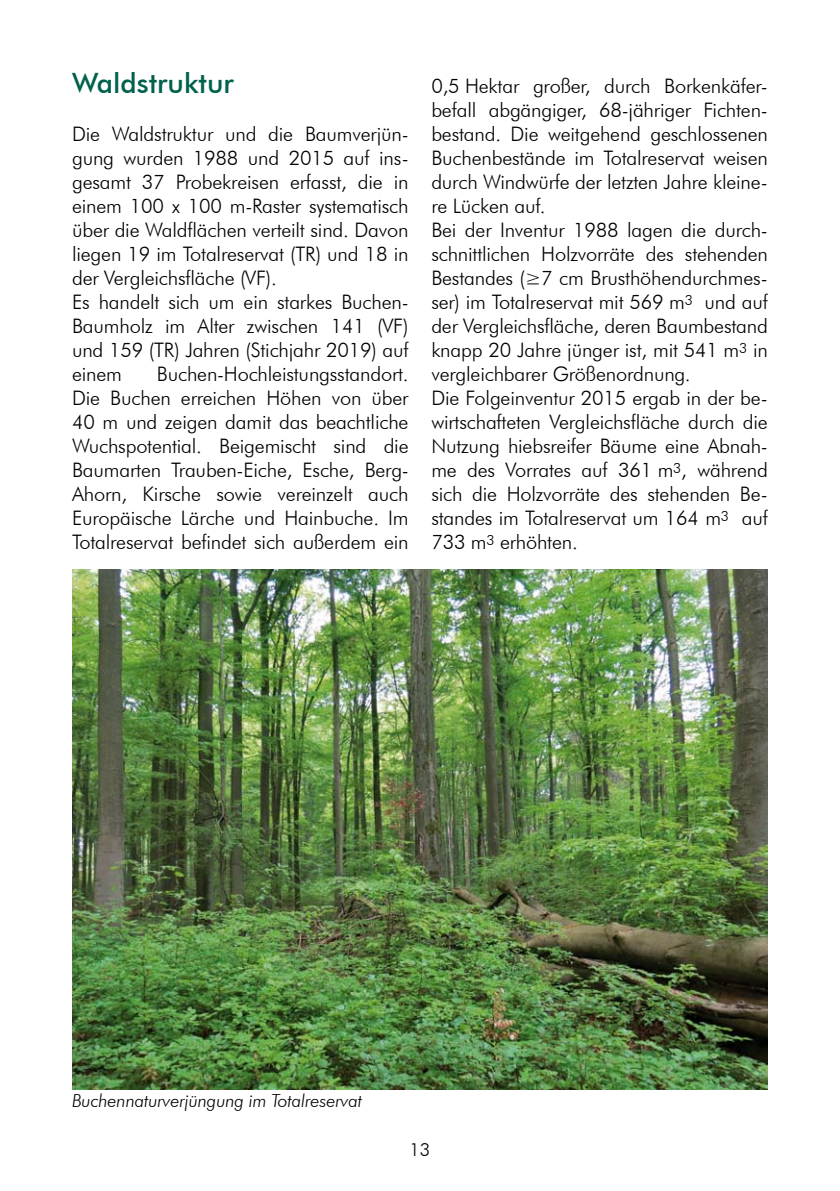
<style>
.page{position:relative;width:840px;height:1191px;background:#fff}
.page>*{position:absolute;margin:0;border:0;box-sizing:border-box;transform-origin:0 0}
.t1{font:500 28px "Futura BT";color:#00614d}
.t2{font:300 20px/24px "Futura BT";letter-spacing:-.01em;color:#000}
.t3{font:italic 300 18px "Futura BT";letter-spacing:-.01em;color:#000}
.t4{font:300 18px "Futura BT";color:#000}
</style>
<div class="page">
<img style="left:72px;top:569px;width:695px;height:520px">
<h1 class="t1" style="left:72px;top:66px;width:163px">Waldstruktur</h1>
<p class="t2" style="left:72px;top:122px;width:338px">Die Waldstruktur und die Baumverjün&shy;gung wurden 1988 und 2015 auf ins&shy;gesamt 37 Probekreisen erfasst, die in einem 100 x 100 m-Raster systematisch über die Waldflächen verteilt sind. Davon liegen 19 im Totalreservat (TR) und 18 in der Vergleichsfläche (VF).<br>Es handelt sich um ein starkes Buchen-Baumholz im Alter zwischen 141 (VF) und 159 (TR) Jahren (Stichjahr 2019) auf einem</p>
<p class="t2" style="left:72px;top:362px;width:338px;text-align:justify;text-indent:85px">Buchen-Hochleistungsstandort.<br>Die Buchen erreichen Höhen von über 40 m und zeigen damit das beachtliche Wuchspotential. Beigemischt sind die Baumarten Trauben-Eiche, Esche, Berg-Ahorn, Kirsche sowie vereinzelt auch Europäische Lärche und Hainbuche. Im Totalreservat befindet sich außerdem ein</p>
<p class="t2" style="left:431px;top:74px;width:338px">0,5 Hektar großer, durch Borkenkäfer&shy;befall abgängiger, 68-jähriger Fichten&shy;bestand. Die weitgehend geschlossenen Buchenbestände im Totalreservat weisen durch Windwürfe der letzten Jahre kleine&shy;re Lücken auf.<br>Bei der Inventur 1988 lagen die durch&shy;schnittlichen Holzvorräte des stehenden Bestandes (≥7 cm Brusthöhendurchmes&shy;ser) im Totalreservat mit 569 m<sup>3</sup> und auf der Vergleichsfläche, deren Baumbestand knapp 20 Jahre jünger ist, mit 541 m<sup>3</sup> in vergleichbarer Größenordnung.<br>Die Folgeinventur 2015 ergab in der be&shy;wirtschafteten Vergleichsfläche durch die Nutzung hiebsreifer Bäume eine Abnah&shy;me des Vorrates auf 361 m<sup>3</sup>, während sich die Holzvorräte des stehenden Be&shy;standes im Totalreservat um 164 m<sup>3</sup> auf 733 m<sup>3</sup> erhöhten.</p>
<p class="t3" style="left:72px;top:1089px;width:291px">Buchennaturverjüngung im Totalreservat</p>
<p class="t4" style="left:409px;top:1139px;width:22px">13</p>
</div>
